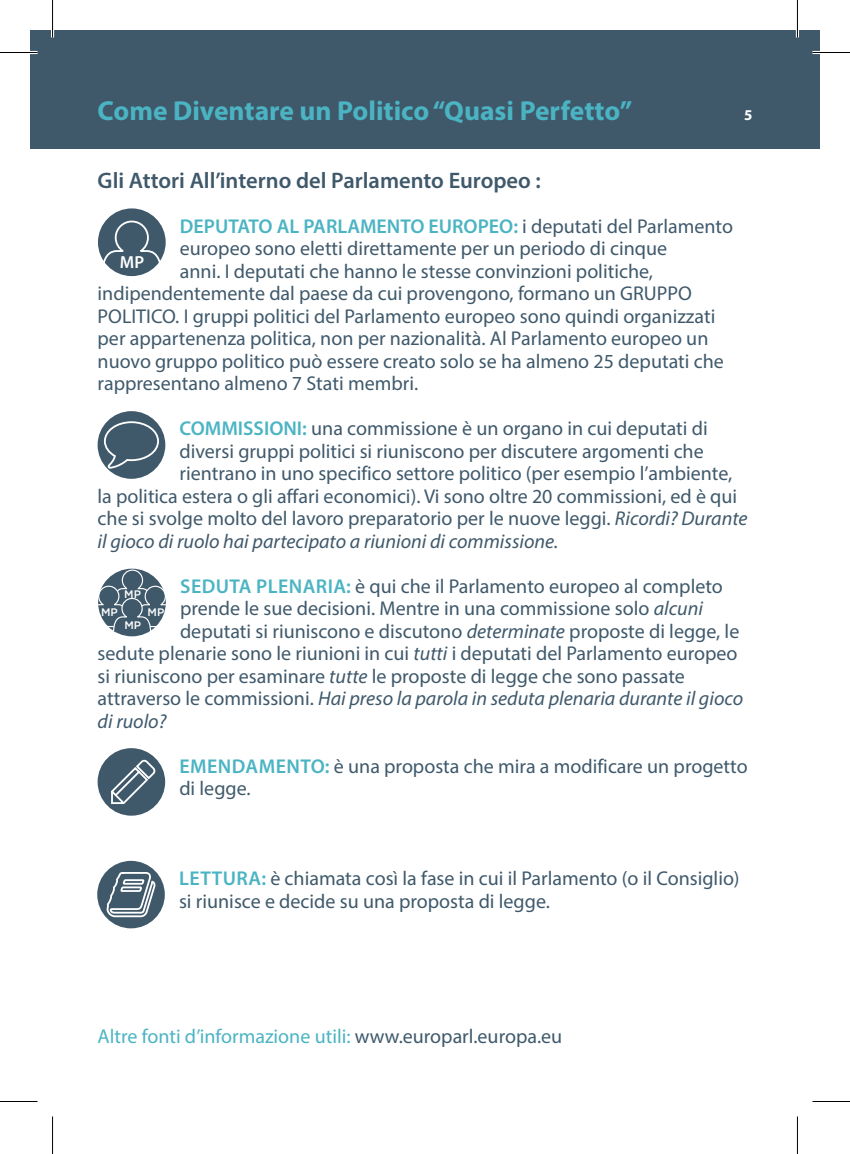
<style>
.page{position:relative;width:850px;height:1154px;background:#fff}
.page>*{position:absolute;margin:0;border:0;box-sizing:border-box;transform-origin:0 0}
.t1{font:700 27.5px "Myriad Pro";color:#4bb4c3}
.t2{font:600 22.5px "Myriad Pro";color:#3f596b}
.t3{font:20px/22.5px "Myriad Pro";color:#3f596b}
.t4{font:italic 20px "Myriad Pro";color:#3f596b}
.t5{font:20px "Myriad Pro";color:#4bb4c3}
.t6{font:600 20px "Myriad Pro";color:#4bb4c3}
.t7{font:600 17.5px "Myriad Pro";color:#fff}
.t8{font:700 15px "Myriad Pro";color:#fff}
.t9{font:500 11px "Gotham HTF";color:#fff}
.s1{font-weight:400;color:#3f596b}
.s2{font-weight:600;color:#4bb4c3}
.s3{font-style:italic}
.s4{font-style:normal}
.s5{color:#3f596b}
</style>
<div class="page">
<div style="left:30px;top:30px;width:789px;height:118px;background:#3f596b"></div>
<div style="left:98px;top:208px;width:68px;height:68px;background:#3f596b;border-radius:50%"></div>
<svg style="left:101px;top:221px;width:61px;height:43px"></svg>
<div style="left:98px;top:748px;width:67px;height:68px;background:#3f596b;border-radius:50%"></div>
<svg style="left:111px;top:760px;width:44px;height:44px"></svg>
<div style="left:97px;top:861px;width:68px;height:67px;background:#3f596b;border-radius:50%"></div>
<svg style="left:106px;top:872px;width:49px;height:45px"></svg>
<div style="left:98px;top:411px;width:67px;height:68px;background:#3f596b;border-radius:50%"></div>
<svg style="left:104px;top:421px;width:55px;height:48px"></svg>
<svg style="left:98px;top:569px;width:67px;height:66px"></svg>
<hr style="left:0;top:51px;width:38px;height:3px;background:#fff">
<hr style="left:812px;top:51px;width:37px;height:3px;background:#fff">
<hr style="left:51px;top:0;width:3px;height:38px;background:#fff">
<hr style="left:795px;top:0;width:3px;height:38px;background:#fff">
<hr style="left:0;top:52px;width:38px;height:1px;background:#000">
<hr style="left:812px;top:52px;width:37px;height:1px;background:#000">
<hr style="left:0;top:1101px;width:38px;height:1px;background:#000">
<hr style="left:812px;top:1101px;width:37px;height:1px;background:#000">
<hr style="left:52px;top:0;width:1px;height:38px;background:#000">
<hr style="left:52px;top:1116px;width:1px;height:38px;background:#000">
<hr style="left:796px;top:0;width:1px;height:38px;background:#000">
<hr style="left:796px;top:1116px;width:1px;height:38px;background:#000">
<h1 class="t1" style="left:98px;top:93px;width:535px">Come Diventare un Politico “Quasi Perfetto”</h1>
<p class="t8" style="left:743px;top:105px;width:10px">5</p>
<p class="t2" style="left:98px;top:166px;width:444px">Gli Attori All’interno del Parlamento Europeo :</p>
<p class="t6" style="left:180px;top:213px;width:554px">DEPUTATO AL PARLAMENTO EUROPEO: <span class="s1">i deputati del Parlamento</span></p>
<p class="t3" style="left:180px;top:237px;width:488px">europeo sono eletti direttamente per un periodo di cinque</p>
<p class="t3" style="left:180px;top:259px;width:474px">anni. I deputati che hanno le stesse convinzioni politiche,</p>
<p class="t3" style="left:97px;top:282px;width:595px">indipendentemente dal paese da cui provengono, formano un GRUPPO</p>
<p class="t3" style="left:97px;top:304px;width:619px">POLITICO. I gruppi politici del Parlamento europeo sono quindi organizzati</p>
<p class="t3" style="left:97px;top:327px;width:612px">per appartenenza politica, non per nazionalità. Al Parlamento europeo un</p>
<p class="t3" style="left:97px;top:349px;width:627px">nuovo gruppo politico può essere creato solo se ha almeno 25 deputati che</p>
<p class="t3" style="left:97px;top:372px;width:322px">rappresentano almeno 7 Stati membri.</p>
<p class="t3" style="left:179px;top:417px;width:529px"><span class="s2">COMMISSIONI:</span> una commissione è un organo in cui deputati di</p>
<p class="t3" style="left:179px;top:439px;width:525px">diversi gruppi politici si riuniscono per discutere argomenti che</p>
<p class="t3" style="left:179px;top:462px;width:554px">rientrano in uno specifico settore politico (per esempio l’ambiente,</p>
<p class="t3" style="left:97px;top:484px;width:641px">la politica estera o gli affari economici). Vi sono oltre 20 commissioni, ed è qui</p>
<p class="t3" style="left:97px;top:507px;width:651px">che si svolge molto del lavoro preparatorio per le nuove leggi. <span class="s3">Ricordi? Durante</span></p>
<p class="t4" style="left:97px;top:528px;width:462px">il gioco di ruolo hai partecipato a riunioni di commissione.</p>
<p class="t3" style="left:180px;top:574px;width:544px"><span class="s2">SEDUTA PLENARIA:</span> è qui che il Parlamento europeo al completo</p>
<p class="t3" style="left:180px;top:597px;width:524px">prende le sue decisioni. Mentre in una commissione solo <span class="s3">alcuni</span></p>
<p class="t3" style="left:180px;top:619px;width:560px">deputati si riuniscono e discutono <span class="s3">determinate</span> proposte di legge, le</p>
<p class="t3" style="left:97px;top:642px;width:641px">sedute plenarie sono le riunioni in cui <span class="s3">tutti</span> i deputati del Parlamento europeo</p>
<p class="t3" style="left:97px;top:664px;width:588px">si riuniscono per esaminare <span class="s3">tutte</span> le proposte di legge che sono passate</p>
<p class="t4" style="left:97px;top:686px;width:647px"><span class="s4">attraverso le commissioni.</span> Hai preso la parola in seduta plenaria durante il gioco</p>
<p class="t4" style="left:97px;top:708px;width:70px">di ruolo?</p>
<p class="t3" style="left:179px;top:754px;width:569px"><span class="s2">EMENDAMENTO:</span> è una proposta che mira a modificare un progetto di legge.</p>
<p class="t7" style="left:120px;top:251px;width:13px">mp</p>
<p class="t9" style="left:124px;top:588px;width:18px">MP</p>
<p class="t9" style="left:101px;top:606px;width:18px">MP</p>
<p class="t9" style="left:147px;top:606px;width:18px">MP</p>
<p class="t9" style="left:124px;top:618px;width:18px">MP</p>
<p class="t3" style="left:179px;top:867px;width:562px"><span class="s2">LETTURA:</span> è chiamata così la fase in cui il Parlamento (o il Consiglio) si riunisce e decide su una proposta di legge.</p>
<p class="t5" style="left:97px;top:1023px;width:466px">Altre fonti d’informazione utili: <span class="s5">www.europarl.europa.eu</span></p>
</div>
